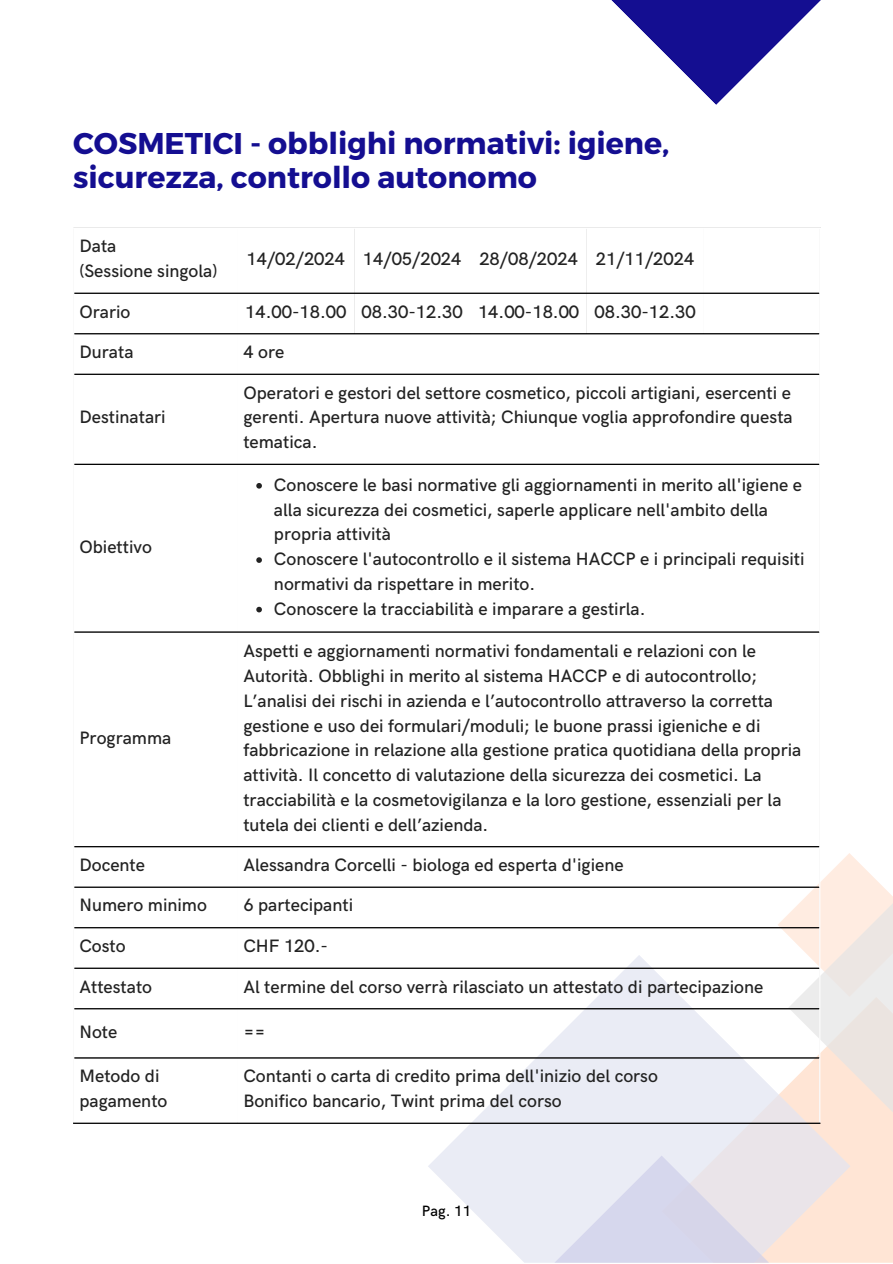
<style>
.page{position:relative;width:893px;height:1264px;background:#fff}
.page>*{position:absolute;margin:0;border:0;box-sizing:border-box;transform-origin:0 0}
.t1{font:700 30px/33.8px "Montserrat";color:#140e91}
.t2{font:500 18px/24.8px "HK Grotesk";color:#222}
.t3{font:500 15px "HK Grotesk";color:#000}
</style>
<div class="page">
<div style="left:850px;top:1149px;width:42px;height:113px;background:#ffe5d5"></div>
<svg style="left:777px;top:853px;width:115px;height:296px"></svg>
<svg style="left:428px;top:954px;width:422px;height:308px"></svg>
<svg style="left:554px;top:1155px;width:214px;height:107px;background:#e0dfed"></svg>
<svg style="left:256px;top:483px;width:6px;height:5px"></svg>
<svg style="left:256px;top:557px;width:6px;height:6px"></svg>
<svg style="left:256px;top:607px;width:6px;height:5px"></svg>
<hr style="left:819px;top:229px;width:1px;height:893px;background:#fff">
<hr style="left:74px;top:292px;width:745px;height:2px;background:#000">
<hr style="left:74px;top:333px;width:745px;height:1px;background:#000">
<hr style="left:74px;top:373px;width:745px;height:2px;background:#000">
<hr style="left:74px;top:463px;width:745px;height:2px;background:#000">
<hr style="left:74px;top:631px;width:745px;height:1px;background:#000">
<hr style="left:74px;top:846px;width:745px;height:1px;background:#000">
<hr style="left:74px;top:886px;width:745px;height:1px;background:#000">
<hr style="left:74px;top:927px;width:745px;height:1px;background:#000">
<hr style="left:74px;top:967px;width:745px;height:1px;background:#000">
<hr style="left:74px;top:1008px;width:745px;height:1px;background:#000">
<hr style="left:74px;top:1057px;width:745px;height:1px;background:#000">
<hr style="left:73px;top:1122px;width:747px;height:1px;background:#000">
<svg style="left:611px;top:0;width:210px;height:105px"></svg>
<p class="t1" style="left:73px;top:125px;width:597px">COSMETICI - obblighi normativi: igiene, sicurezza, controllo autonomo</p>
<h1 class="t2" style="left:79px;top:234px;width:38px">Data</h1>
<p class="t2" style="left:79px;top:259px;width:139px">(Sessione singola)</p>
<p class="t2" style="left:246px;top:247px;width:100px">14/02/2024</p>
<p class="t2" style="left:363px;top:247px;width:100px">14/05/2024</p>
<p class="t2" style="left:479px;top:247px;width:100px">28/08/2024</p>
<p class="t2" style="left:595px;top:247px;width:100px">21/11/2024</p>
<p class="t2" style="left:79px;top:300px;width:52px">Orario</p>
<p class="t2" style="left:245px;top:300px;width:103px">14.00-18.00</p>
<p class="t2" style="left:361px;top:300px;width:103px">08.30-12.30</p>
<p class="t2" style="left:478px;top:300px;width:103px">14.00-18.00</p>
<p class="t2" style="left:594px;top:300px;width:103px">08.30-12.30</p>
<p class="t2" style="left:79px;top:340px;width:55px">Durata</p>
<p class="t2" style="left:243px;top:340px;width:42px">4 ore</p>
<p class="t2" style="left:79px;top:405px;width:88px">Destinatari</p>
<p class="t2" style="left:79px;top:535px;width:74px">Obiettivo</p>
<p class="t2" style="left:79px;top:726px;width:93px">Programma</p>
<p class="t2" style="left:243px;top:381px;width:551px;text-align:justify">Operatori e gestori del settore cosmetico, piccoli artigiani, esercenti e gerenti. Apertura nuove attività; Chiunque voglia approfondire questa tematica.</p>
<p class="t2" style="left:274px;top:473px;width:529px">Conoscere le basi normative gli aggiornamenti in merito all'igiene e alla sicurezza dei cosmetici, saperle applicare nell'ambito della propria attività</p>
<p class="t2" style="left:274px;top:547px;width:532px">Conoscere l'autocontrollo e il sistema HACCP e i principali requisiti normativi da rispettare in merito.</p>
<p class="t2" style="left:274px;top:597px;width:373px">Conoscere la tracciabilità e imparare a gestirla.</p>
<p class="t2" style="left:243px;top:639px;width:559px">Aspetti e aggiornamenti normativi fondamentali e relazioni con le Autorità. Obblighi in merito al sistema HACCP e di autocontrollo; L’analisi dei rischi in azienda e l’autocontrollo attraverso la corretta gestione e uso dei formulari/moduli; le buone prassi igieniche e di fabbricazione in relazione alla gestione pratica quotidiana della propria attività. Il concetto di valutazione della sicurezza dei cosmetici. La tracciabilità e la cosmetovigilanza e la loro gestione, essenziali per la tutela dei clienti e dell’azienda.</p>
<p class="t2" style="left:79px;top:853px;width:67px">Docente</p>
<p class="t2" style="left:243px;top:853px;width:382px">Alessandra Corcelli - biologa ed esperta d'igiene</p>
<p class="t2" style="left:79px;top:893px;width:129px">Numero minimo</p>
<p class="t2" style="left:243px;top:893px;width:111px">6 partecipanti</p>
<p class="t2" style="left:79px;top:934px;width:48px">Costo</p>
<p class="t2" style="left:243px;top:934px;width:86px">CHF 120.-</p>
<p class="t2" style="left:79px;top:974px;width:74px">Attestato</p>
<p class="t2" style="left:243px;top:974px;width:521px">Al termine del corso verrà rilasciato un attestato di partecipazione</p>
<p class="t2" style="left:79px;top:1019px;width:39px">Note</p>
<p class="t2" style="left:243px;top:1019px;width:24px">==</p>
<p class="t2" style="left:79px;top:1064px;width:89px">Metodo di pagamento</p>
<p class="t2" style="left:243px;top:1064px;width:416px">Contanti o carta di credito prima dell'inizio del corso</p>
<p class="t2" style="left:243px;top:1089px;width:320px">Bonifico bancario, Twint prima del corso</p>
<p class="t3" style="left:422px;top:1202px;width:51px">Pag. 11</p>
</div>
